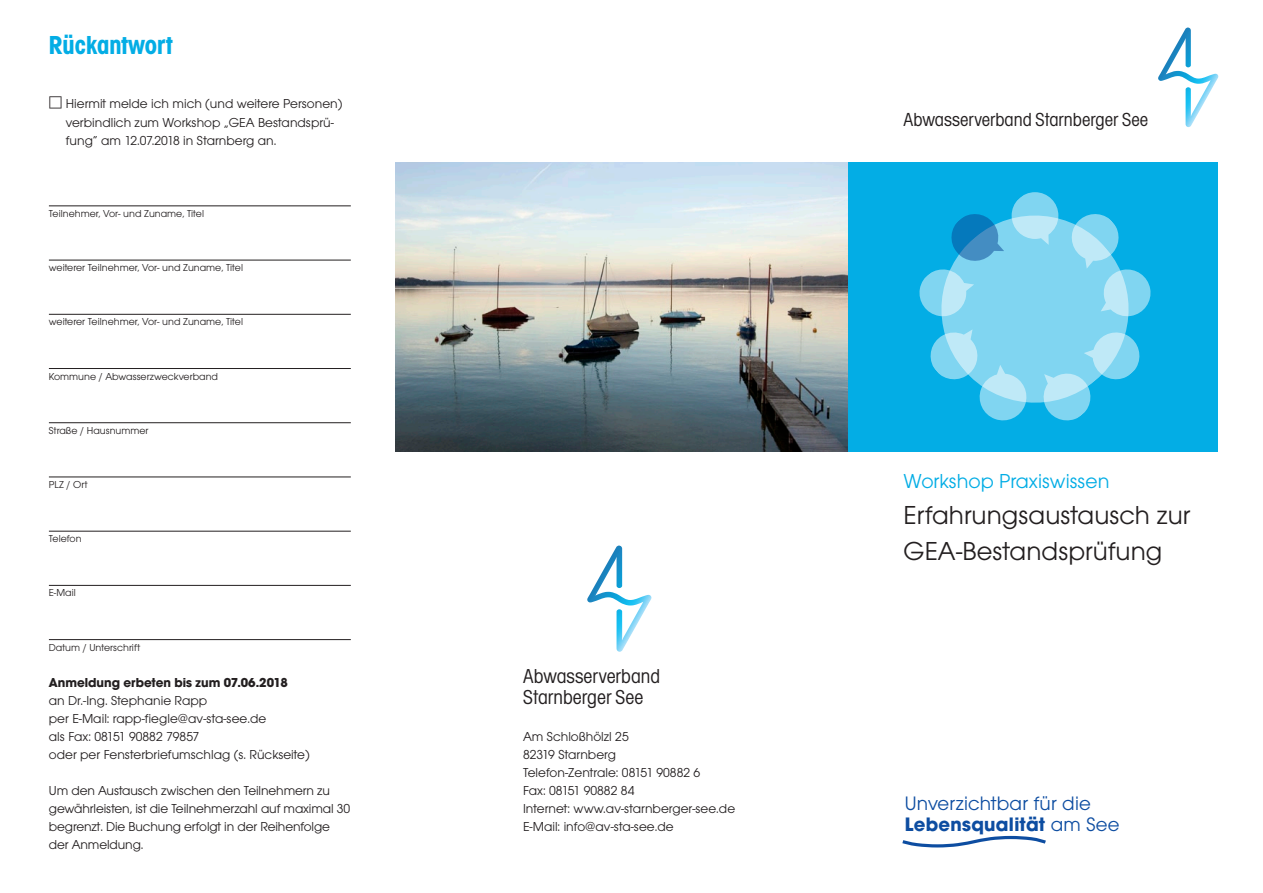
<style>
.page{position:relative;width:1263px;height:893px;background:#fff}
.page>*{position:absolute;margin:0;border:0;box-sizing:border-box;transform-origin:0 0}
.t1{font:27px/36.2px "Avant Garde Gothic Itc T";color:#231f20}
.t2{font:700 condensed 27px "Avant Garde Gothic Itc T";color:#03ade5}
.t3{font:21px "Avant Garde Gothic Itc T";color:#03ade5}
.t4{font:condensed 20.85px/20.9px "Avant Garde Gothic Itc T";color:#231f20}
.t5{font:20.25px/21.3px "Avant Garde Gothic Itc T";letter-spacing:.01em;color:#0d4da1}
.t6{font:condensed 19.65px "Avant Garde Gothic Itc T";color:#231f20}
.t7{font:13.5px/18.1px "Avant Garde Gothic Itc T";color:#231f20}
.t8{font:700 13.5px "Avant Garde Gothic Itc T";color:#231f20}
.t9{font:10.5px "Avant Garde Gothic Itc T";color:#231f20}
.s1{font-weight:700}
</style>
<div class="page">
<svg style="left:1158px;top:28px;width:60px;height:99px"></svg>
<svg style="left:902px;top:835px;width:144px;height:13px"></svg>
<svg style="left:587px;top:546px;width:64px;height:106px"></svg>
<hr style="left:49px;top:205px;width:302px;height:1px;background:#231f20">
<hr style="left:49px;top:260px;width:302px;height:1px;background:#231f20">
<hr style="left:49px;top:314px;width:302px;height:1px;background:#231f20">
<hr style="left:49px;top:368px;width:302px;height:1px;background:#231f20">
<hr style="left:49px;top:422px;width:302px;height:1px;background:#231f20">
<hr style="left:49px;top:477px;width:302px;height:1px;background:#231f20">
<hr style="left:49px;top:531px;width:302px;height:1px;background:#231f20">
<hr style="left:49px;top:585px;width:302px;height:1px;background:#231f20">
<hr style="left:49px;top:639px;width:302px;height:1px;background:#231f20">
<img style="left:395px;top:163px;width:453px;height:289px">
<div style="left:848px;top:163px;width:370px;height:289px;background:#03ade5"></div>
<svg style="left:919px;top:192px;width:232px;height:229px;fill:#80d5f1"></svg>
<h1 class="t2" style="left:49px;top:29px;width:125px">Rückantwort</h1>
<p class="t7" style="left:66px;top:95px;width:278px">Hiermit melde ich mich (und weitere Personen) verbindlich zum Workshop „GEA Bestandsprü&shy;fung“ am 12.07.2018 in Starnberg an.</p>
<p class="t9" style="left:49px;top:207px;width:157px">Teilnehmer, Vor- und Zuname, Titel</p>
<p class="t9" style="left:49px;top:261px;width:196px">weiterer Teilnehmer, Vor- und Zuname, Titel</p>
<p class="t9" style="left:49px;top:316px;width:196px">weiterer Teilnehmer, Vor- und Zuname, Titel</p>
<p class="t9" style="left:49px;top:370px;width:171px">Kommune / Abwasserzweckverband</p>
<p class="t9" style="left:49px;top:424px;width:101px">Straße / Hausnummer</p>
<p class="t9" style="left:49px;top:478px;width:40px">PLZ / Ort</p>
<p class="t9" style="left:49px;top:533px;width:34px">Telefon</p>
<p class="t9" style="left:49px;top:587px;width:28px">E-Mail</p>
<p class="t9" style="left:49px;top:641px;width:93px">Datum / Unterschrift</p>
<p class="t8" style="left:49px;top:674px;width:240px">Anmeldung erbeten bis zum 07.06.2018</p>
<p class="t7" style="left:49px;top:691px;width:262px">an Dr.-Ing. Stephanie Rapp<br>per E-Mail: rapp-fiegle@av-sta-see.de<br>als Fax: 08151 90882 79857<br>oder per Fensterbriefumschlag (s. Rückseite)</p>
<p class="t7" style="left:49px;top:781px;width:303px">Um den Austausch zwischen den Teilnehmern zu gewährleisten, ist die Teilnehmerzahl auf maximal 30 begrenzt. Die Buchung erfolgt in der Reihenfolge der Anmeldung.</p>
<h3 class="t4" style="left:523px;top:666px;width:138px">Abwasserverband<br>Starnberger See</h3>
<p class="t7" style="left:523px;top:727px;width:214px">Am Schloßhölzl 25<br>82319 Starnberg<br>Telefon-Zentrale: 08151 90882 6<br>Fax: 08151 90882 84<br>Internet: www.av-starnberger-see.de<br>E-Mail: info@av-sta-see.de</p>
<h3 class="t6" style="left:904px;top:108px;width:246px">Abwasserverband Starnberger See</h3>
<h2 class="t3" style="left:904px;top:469px;width:207px">Workshop Praxiswissen</h2>
<h1 class="t1" style="left:904px;top:497px;width:288px">Erfahrungsaustausch zur<br>GEA-Bestandsprüfung</h1>
<h3 class="t5" style="left:905px;top:792px;width:216px">Unverzichtbar für die<br><span class="s1">Lebensqualität</span> am See</h3>
</div>
